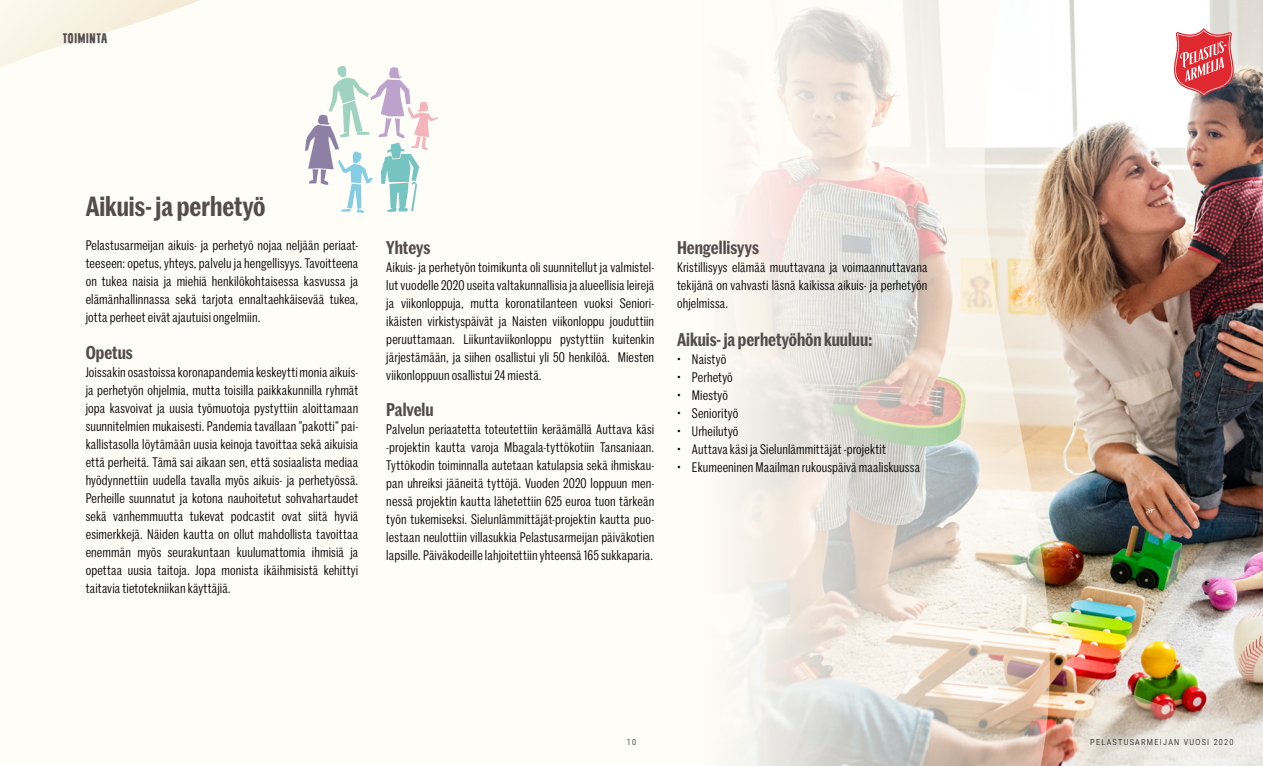
<style>
.page{position:relative;width:1263px;height:766px;background:#fff}
.page>*{position:absolute;margin:0;border:0;box-sizing:border-box;transform-origin:0 0}
.t1{font:600 27px "Marr Sans Cond";color:#544d4d}
.t2{font:600 18px "Marr Sans Cond";color:#544d4d}
.t3{font:15px "Rather Loud";color:#544d4d}
.t4{font:13.5px/18px "Marr Sans Cond";letter-spacing:.01em;color:#000;text-align:justify}
.t5{font:300 8.4px "Roboto Condensed";letter-spacing:.15em;color:#000}
</style>
<div class="page">
<img style="left:1063px;top:0;width:200px;height:607px">
<svg style="left:710px;top:0;width:353px;height:765px"></svg>
<svg style="left:309px;top:176px;width:108px;height:37px"></svg>
<svg style="left:0;top:0;width:438px;height:176px"></svg>
<img style="left:1020px;top:607px;width:243px;height:158px">
<svg style="left:1172px;top:28px;width:63px;height:69px"></svg>
<p class="t3" style="left:63px;top:31px;width:46px">TOIMINTA</p>
<h1 class="t1" style="left:86px;top:186px;width:181px">Aikuis- ja perhetyö</h1>
<p class="t4" style="left:86px;top:235px;width:274px">Pelastusarmeijan aikuis- ja perhetyö nojaa neljään periaat&shy;teeseen: opetus, yhteys, palvelu ja hengellisyys. Tavoitteena on tukea naisia ja miehiä henkilökohtaisessa kasvussa ja elämänhallinnassa sekä tarjota ennaltaehkäisevää tukea, jotta perheet eivät ajautuisi ongelmiin.</p>
<h2 class="t2" style="left:86px;top:339px;width:49px">Opetus</h2>
<p class="t4" style="left:86px;top:362px;width:274px">Joissakin osastoissa koronapandemia keskeytti monia aikuis&shy;ja perhetyön ohjelmia, mutta toisilla paikkakunnilla ryhmät jopa kasvoivat ja uusia työmuotoja pystyttiin aloittamaan suunnitelmien mukaisesti. Pandemia tavallaan ”pakotti” pai&shy;kallistasolla löytämään uusia keinoja tavoittaa sekä aikuisia että perheitä. Tämä sai aikaan sen, että sosiaalista mediaa hyödynnettiin uudella tavalla myös aikuis- ja perhetyössä.<br>Perheille suunnatut ja kotona nauhoitetut sohvahartaudet sekä vanhemmuutta tukevat podcastit ovat siitä hyviä esimerkkejä. Näiden kautta on ollut mahdollista tavoittaa enemmän myös seurakuntaan kuulumattomia ihmisiä ja opettaa uusia taitoja. Jopa monista ikäihmisistä kehittyi taitavia tietotekniikan käyttäjiä.</p>
<h2 class="t2" style="left:386px;top:234px;width:46px">Yhteys</h2>
<p class="t4" style="left:386px;top:257px;width:269px">Aikuis- ja perhetyön toimikunta oli suunnitellut ja valmistel&shy;lut vuodelle 2020 useita valtakunnallisia ja alueellisia leirejä ja viikonloppuja, mutta koronatilanteen vuoksi Seniori&shy;ikäisten virkistyspäivät ja Naisten viikonloppu jouduttiin peruuttamaan. Liikuntaviikonloppu pystyttiin kuitenkin järjestämään, ja siihen osallistui yli 50 henkilöä. Miesten viikonloppuun osallistui 24 miestä.</p>
<h2 class="t2" style="left:386px;top:396px;width:49px">Palvelu</h2>
<p class="t4" style="left:386px;top:419px;width:269px">Palvelun periaatetta toteutettiin keräämällä Auttava käsi -projektin kautta varoja Mbagala-tyttökotiin Tansaniaan.<br>Tyttökodin toiminnalla autetaan katulapsia sekä ihmiskau&shy;pan uhreiksi jääneitä tyttöjä. Vuoden 2020 loppuun men&shy;nessä projektin kautta lähetettiin 625 euroa tuon tärkeän työn tukemiseksi. Sielunlämmittäjät-projektin kautta puo&shy;lestaan neulottiin villasukkia Pelastusarmeijan päiväkotien lapsille. Päiväkodeille lahjoitettiin yhteensä 165 sukkaparia.</p>
<h2 class="t2" style="left:677px;top:234px;width:83px">Hengellisyys</h2>
<p class="t4" style="left:677px;top:257px;width:252px">Kristillisyys elämää muuttavana ja voimaannuttavana tekijänä on vahvasti läsnä kaikissa aikuis- ja perhetyön ohjelmissa.</p>
<h2 class="t2" style="left:677px;top:326px;width:197px">Aikuis- ja perhetyöhön kuuluu:</h2>
<p class="t4" style="left:677px;top:349px;width:51px">• Naistyö</p>
<p class="t4" style="left:677px;top:367px;width:57px">• Perhetyö</p>
<p class="t4" style="left:677px;top:385px;width:52px">• Miestyö</p>
<p class="t4" style="left:677px;top:403px;width:63px">• Seniorityö</p>
<p class="t4" style="left:677px;top:421px;width:63px">• Urheilutyö</p>
<p class="t4" style="left:677px;top:439px;width:210px">• Auttava käsi ja Sielunlämmittäjät -projektit</p>
<p class="t4" style="left:677px;top:457px;width:244px">• Ekumeeninen Maailman rukouspäivä maaliskuussa</p>
<p class="t5" style="left:627px;top:735px;width:11px">10</p>
<p class="t5" style="left:1090px;top:735px;width:145px">PELASTUSARMEIJAN VUOSI 2020</p>
</div>
